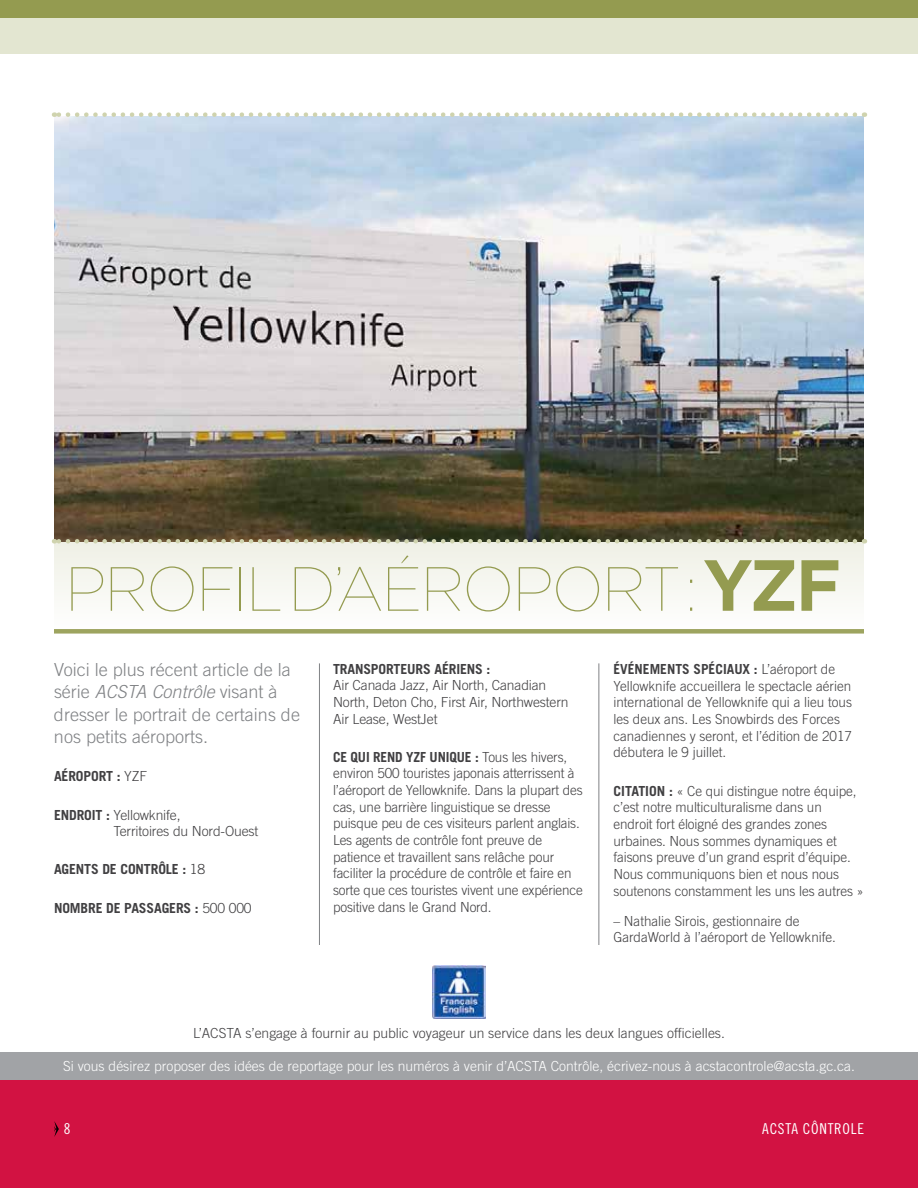
<style>
.page{position:relative;width:918px;height:1188px;background:#fff}
.page>*{position:absolute;margin:0;border:0;box-sizing:border-box;transform-origin:0 0}
.t1{font:100 62.25px "Gotham HTF";letter-spacing:-.03em;color:#949b50}
.t2{font:300 18px/22.5px "Trade Gothic LT Std";color:#808285}
.t3{font:15px "Trade Gothic LT Std Cn 18";letter-spacing:.05em;color:#fff}
.t4{font:300 13.8px/16.6px "Trade Gothic LT Std";letter-spacing:-.005em;color:#414042}
.t5{font:300 13.8px "Trade Gothic LT Std";color:#fff}
.t6{font:700 13.8px "Trade Gothic LT Std";letter-spacing:-.01em;color:#414042}
.s1{font-weight:700;font-size:72.15px}
.s2{font-style:italic}
.s3{font-weight:300}
.s4{font-weight:700}
</style>
<div class="page">
<img style="left:432px;top:966px;width:53px;height:53px">
<div style="left:0;top:1080px;width:918px;height:108px;background:#d21242"></div>
<svg style="left:54px;top:1121px;width:5px;height:16px"></svg>
<div style="left:0;top:0;width:918px;height:54px;background:#e3e6d1"></div>
<div style="left:0;top:0;width:918px;height:17px;background:#949b50"></div>
<div style="left:54px;top:540px;width:810px;height:90px;background:#f7f7f2"></div>
<hr style="left:319px;top:663px;width:1px;height:282px;background:#808285">
<hr style="left:598px;top:663px;width:1px;height:282px;background:#808285">
<img style="left:54px;top:117px;width:810px;height:424px">
<svg style="left:54px;top:112px;width:801px;height:5px"></svg>
<svg style="left:54px;top:539px;width:801px;height:5px"></svg>
<div style="left:54px;top:629px;width:810px;height:5px;background:#9da45f"></div>
<div style="left:0;top:1052px;width:918px;height:28px;background:#a1a3a6"></div>
<h1 class="t1" style="left:65px;top:555px;width:778px">PROFIL D’AÉROPORT :<span class="s1">YZF</span></h1>
<h2 class="t2" style="left:54px;top:658px;width:248px">Voici le plus récent article de la s é r i e <span class="s2">ACSTA Contrôle</span> v i s a n t à dresser le portrait de certains de nos petits aéroports.</h2>
<p class="t6" style="left:54px;top:768px;width:95px">AÉROPORT : <span class="s3">YZF</span></p>
<p class="t4" style="left:114px;top:806px;width:146px;text-indent:-60px"><span class="s4">ENDROIT :</span> Yellowknife,<br>Territoires du Nord-Ouest</p>
<p class="t6" style="left:54px;top:861px;width:153px">AGENTS DE CONTRÔLE : <span class="s3">18</span></p>
<p class="t6" style="left:54px;top:899px;width:199px">NOMBRE DE PASSAGERS : <span class="s3">500 000</span></p>
<p class="t6" style="left:333px;top:660px;width:159px">TRANSPORTEURS AÉRIENS :</p>
<p class="t4" style="left:333px;top:677px;width:237px">Air Canada Jazz, Air North, Canadian<br>North, Deton Cho, First Air, Northwestern<br>Air Lease, WestJet</p>
<p class="t4" style="left:333px;top:748px;width:251px"><span class="s4">CE QUI REND YZF UNIQUE :</span> Tous les hivers, environ 500 touristes japonais atterrissent à l’aéroport de Yellowknife. Dans la plupart des cas, une barrière linguistique se dresse puisque peu de ces visiteurs parlent anglais.<br>Les agents de contrôle font preuve de patience et travaillent sans relâche pour faciliter la procédure de contrôle et faire en sorte que ces touristes vivent une expérience positive dans le Grand Nord.</p>
<p class="t4" style="left:613px;top:661px;width:240px"><span class="s4">ÉVÉNEMENTS SPÉCIAUX :</span> L’aéroport de Yellowknife accueillera le spectacle aérien international de Yellowknife qui a lieu tous les deux ans. Les Snowbirds des Forces canadiennes y seront, et l’édition de 2017 débutera le 9 juillet.</p>
<p class="t4" style="left:613px;top:782px;width:251px"><span class="s4">CITATION :</span> « Ce qui distingue notre équipe, c’est notre multiculturalisme dans un endroit fort éloigné des grandes zones urbaines. Nous sommes dynamiques et faisons preuve d’un grand esprit d’équipe.<br>Nous communiquons bien et nous nous soutenons constamment les uns les autres »</p>
<p class="t4" style="left:613px;top:912px;width:224px">– Nathalie Sirois, gestionnaire de<br>GardaWorld à l’aéroport de Yellowknife.</p>
<p class="t4" style="left:193px;top:1025px;width:533px">L’ACSTA s’engage à fournir au public voyageur un service dans les deux langues officielles.</p>
<p class="t5" style="left:63px;top:1058px;width:793px">Si vous désirez proposer des idées de reportage pour les numéros à venir d’ACSTA Contrôle, écrivez-nous à acstacontrole@acsta.gc.ca.</p>
<p class="t3" style="left:64px;top:1120px;width:8px">8</p>
<p class="t3" style="left:762px;top:1120px;width:103px">ACSTA CÔNTROLE</p>
</div>
